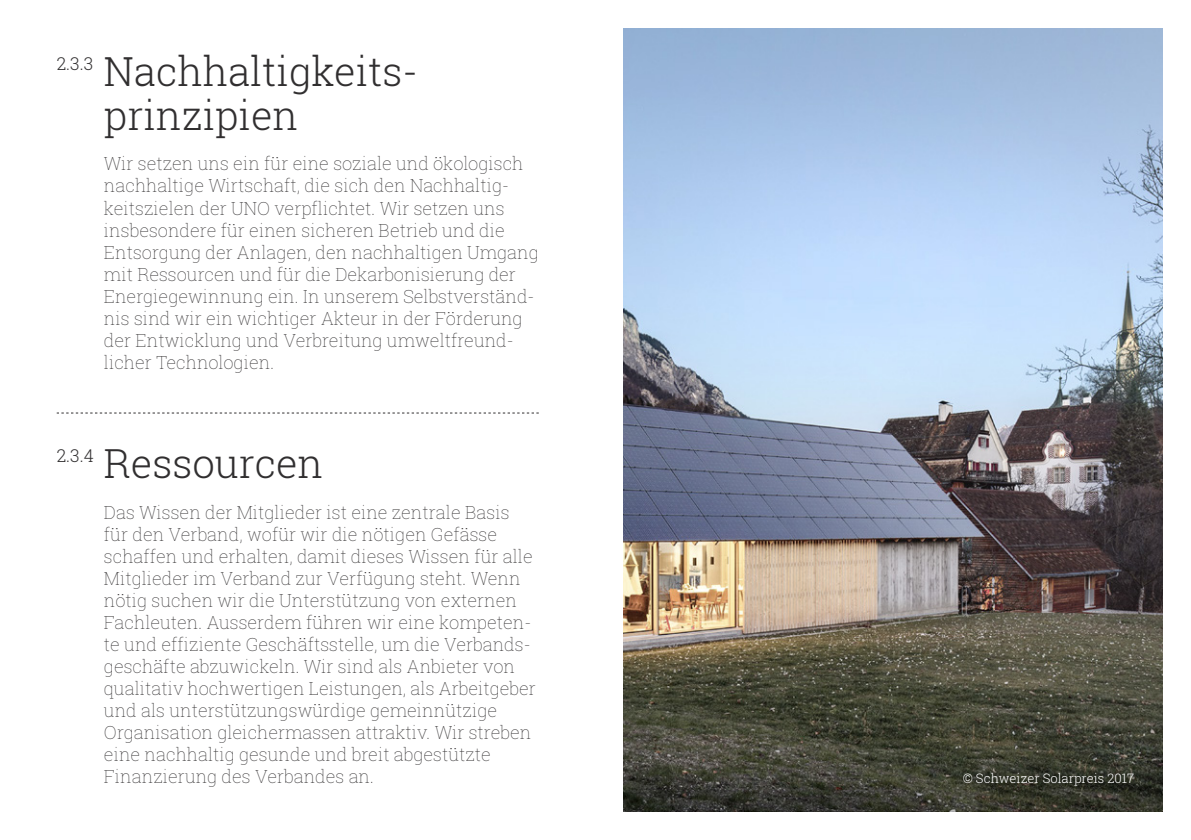
<style>
.page{position:relative;width:1191px;height:840px;background:#fff}
.page>*{position:absolute;margin:0;border:0;box-sizing:border-box;transform-origin:0 0}
.Titel_Roboto_Slab_35{font:300 40px/44px "Roboto Slab";color:#312f30}
.Quotes_Roboto_Slab_2{font:100 18px/22px "Roboto Slab";color:#312f30}
.Rubrik{font:300 17.6px "Roboto Slab";color:#312f30}
.Rubrik-2{font:300 13px "Roboto Slab";color:#fff}
</style>
<div class="page">
<img style="left:624px;top:28px;width:538px;height:783px">
<svg style="left:57px;top:412px;width:482px;height:1px"></svg>
<p class="Rubrik" style="left:57px;top:51px;width:38px">2.3.3</p>
<p class="Titel_Roboto_Slab_35" style="left:104px;top:48px;width:316px">Nachhaltigkeits&shy;prinzipien</p>
<p class="Quotes_Roboto_Slab_2" style="left:104px;top:152px;width:436px">Wir setzen uns ein für eine soziale und ökologisch nachhaltige Wirtschaft, die sich den Nachhaltig&shy;keitszielen der UNO verpflichtet. Wir setzen uns insbesondere für einen sicheren Betrieb und die Entsorgung der Anlagen, den nachhaltigen Umgang mit Ressourcen und für die Dekarbonisierung der Energiegewinnung ein. In unserem Selbstverständ&shy;nis sind wir ein wichtiger Akteur in der Förderung der Entwicklung und Verbreitung umweltfreund&shy;licher Technologien.</p>
<p class="Rubrik" style="left:57px;top:443px;width:39px">2.3.4</p>
<p class="Titel_Roboto_Slab_35" style="left:104px;top:440px;width:221px">Ressourcen</p>
<p class="Quotes_Roboto_Slab_2" style="left:104px;top:500px;width:433px">Das Wissen der Mitglieder ist eine zentrale Basis für den Verband, wofür wir die nötigen Gefässe schaffen und erhalten, damit dieses Wissen für alle Mitglieder im Verband zur Verfügung steht. Wenn nötig suchen wir die Unterstützung von externen Fachleuten. Ausserdem führen wir eine kompeten&shy;te und effiziente Geschäftsstelle, um die Verbands&shy;geschäfte abzuwickeln. Wir sind als Anbieter von qualitativ hochwertigen Leistungen, als Arbeitgeber und als unterstützungswürdige gemeinnützige Organisation gleichermassen attraktiv. Wir streben eine nachhaltig gesunde und breit abgestützte Finanzierung des Verbandes an.</p>
<p class="Rubrik-2" style="left:962px;top:769px;width:173px">© Schweizer Solarpreis 2017</p>
</div>
